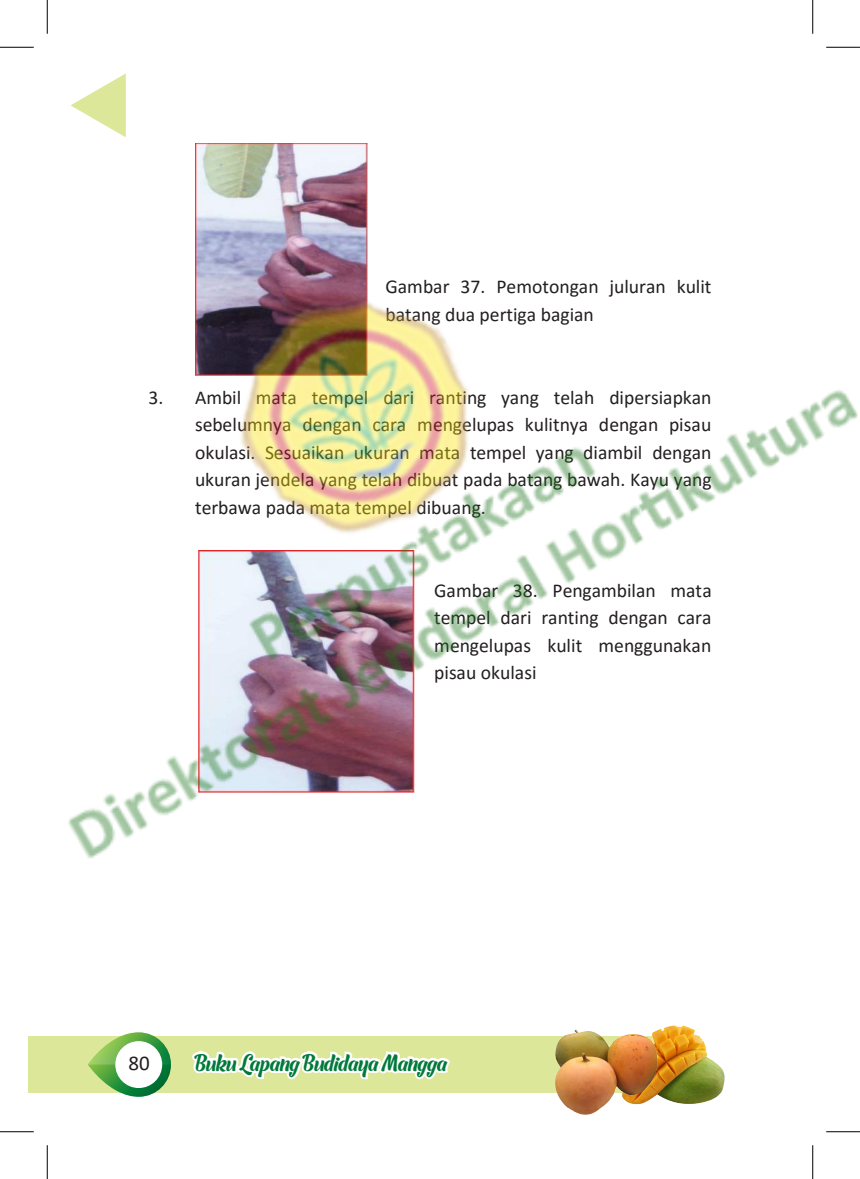
<style>
.page{position:relative;width:860px;height:1179px;background:#fff}
.page>*{position:absolute;margin:0;border:0;box-sizing:border-box;transform-origin:0 0}
.t1{font:20.93px "Calibri";color:#231f20}
.t2{font:20.25px "Barracuda Script Regular W00";color:#00793a}
.t3{font:19.57px/27.7px "Calibri";color:#231f20;text-align:justify}
</style>
<div class="page">
<hr style="left:47px;top:0;width:1px;height:34px;background:#000">
<hr style="left:47px;top:1145px;width:1px;height:34px;background:#000">
<hr style="left:812px;top:0;width:1px;height:34px;background:#000">
<hr style="left:812px;top:1145px;width:1px;height:34px;background:#000">
<img style="left:0;top:27px;width:860px;height:1125px">
<p class="t3" style="left:386px;top:272px;width:327px">Gambar 37. Pemotongan juluran kulit batang dua pertiga bagian</p>
<p class="t3" style="left:195px;top:383px;width:518px;text-indent:-47px">3. Ambil mata tempel dari ranting yang telah dipersiapkan sebelumnya dengan cara mengelupas kulitnya dengan pisau okulasi. Sesuaikan ukuran mata tempel yang diambil dengan ukuran jendela yang telah dibuat pada batang bawah. Kayu yang terbawa pada mata tempel dibuang.</p>
<p class="t3" style="left:434px;top:576px;width:279px">Gambar 38. Pengambilan mata tempel dari ranting dengan cara mengelupas kulit menggunakan pisau okulasi</p>
<p class="t1" style="left:129px;top:1049px;width:23px">80</p>
<p class="t2" style="left:194px;top:1052px;width:254px">Buku Lapang Budidaya Mangga</p>
</div>
